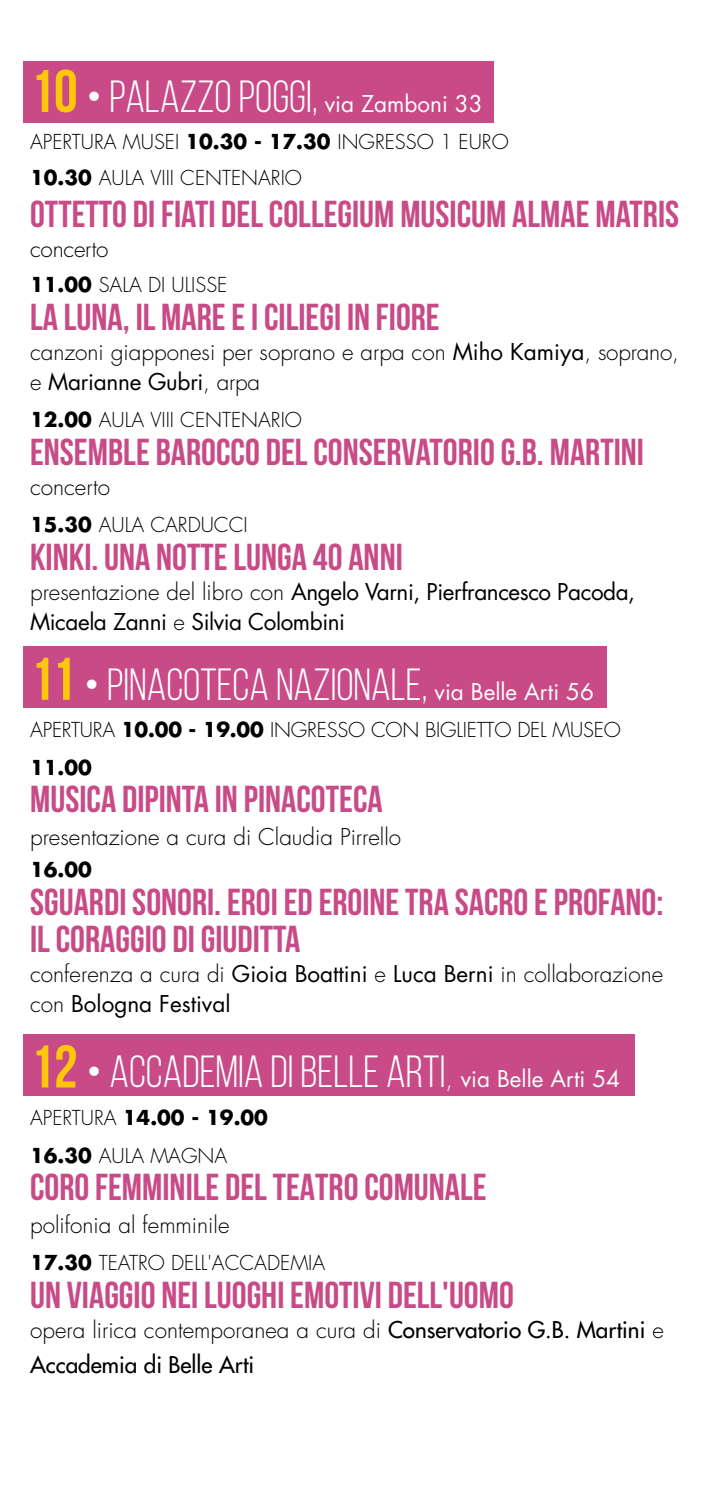
<style>
.page{position:relative;width:709px;height:1489px;background:#fff}
.page>*{position:absolute;margin:0;border:0;box-sizing:border-box;transform-origin:0 0}
.t1{font:45px "Bebas Neue";color:#fff}
.t2{font:700 37.5px/37.5px "Bebas Neue";color:#c84a87}
.t3{font:300 22.5px/30px "Futura Std";color:#000}
.t4{font:22.5px/30px "Futura Std";letter-spacing:-.02em;color:#000}
.t5{font:500 22.5px/35px "Futura Std";color:#000}
.t6{font:300 20px/37.5px "Futura Std";color:#000}
.t7{font:700 20px "Futura Std";color:#000}
.s1{font-weight:700;font-size:60px;color:#ffc709}
.s2{font-style:inherit}
.s3{font-family:"Futura Std";font-size:22.5px}
.s4{font-weight:700}
.s5{font-weight:400}
.s6{font-weight:300}
.s7{font-family:"Futura Std";font-weight:300;font-size:25px}
</style>
<div class="page">
<div style="left:23px;top:646px;width:583px;height:61px;background:#c84a87"></div>
<div style="left:23px;top:61px;width:470px;height:61px;background:#c84a87"></div>
<div style="left:23px;top:1034px;width:611px;height:61px;background:#c84a87"></div>
<p class="t1" style="left:30px;top:72px;width:454px"><span class="s1">10</span> <span class="s2">•</span> PALAZZO POGGI, <span class="s3">via Zamboni 33</span></p>
<p class="t6" style="left:30px;top:125px;width:480px;line-height:35px">APERTURA MUSEI <span class="s4">10.30 - 17.30</span> INGRESSO 1 EURO<br><span class="s4">10.30</span> AULA VIII CENTENARIO</p>
<p class="t2" style="left:30px;top:195px;width:650px">OTTETTO DI FIATI DEL COLLEGIUM MUSICUM ALMAE MATRIS</p>
<p class="t3" style="left:30px;top:234px;width:80px">concerto</p>
<p class="t6" style="left:30px;top:266px;width:199px"><span class="s4">11.00</span> SALA DI ULISSE</p>
<p class="t2" style="left:30px;top:297px;width:411px">LA LUNA, IL MARE E I CILIEGI IN FIORE</p>
<p class="t3" style="left:30px;top:337px;width:650px">canzoni giapponesi per soprano e arpa con <span class="s5">Miho Kamiya</span>, soprano, e <span class="s5">Marianne Gubri</span>, arpa</p>
<p class="t6" style="left:30px;top:401px;width:273px"><span class="s4">12.00</span> AULA VIII CENTENARIO</p>
<p class="t2" style="left:30px;top:432px;width:615px">ENSEMBLE BAROCCO DEL CONSERVATORIO G.B. MARTINI</p>
<p class="t3" style="left:30px;top:472px;width:81px">concerto</p>
<p class="t6" style="left:30px;top:506px;width:219px"><span class="s4">15.30</span> AULA CARDUCCI</p>
<p class="t2" style="left:30px;top:537px;width:374px">KINKI. UNA NOTTE LUNGA 40 ANNI</p>
<p class="t4" style="left:30px;top:576px;width:606px"><span class="s6">presentazione del libro con</span> Angelo Varni, Pierfrancesco Pacoda,<br>Micaela Zanni <span class="s6">e</span> Silvia Colombini</p>
<p class="t1" style="left:30px;top:660px;width:565px"><span class="s1">11</span> <span class="s2">•</span> PINACOTECA NAZIONALE, <span class="s3">via Belle Arti 56</span></p>
<p class="t6" style="left:30px;top:711px;width:592px">APERTURA <span class="s4">10.00 - 19.00</span> INGRESSO CON BIGLIETTO DEL MUSEO<br><span class="s4">11.00</span></p>
<p class="t2" style="left:30px;top:780px;width:354px">MUSICA DIPINTA IN PINACOTECA</p>
<p class="t3" style="left:30px;top:822px;width:372px">presentazione a cura di Claudia Pirrello</p>
<p class="t7" style="left:30px;top:856px;width:63px">16.00</p>
<p class="t2" style="left:30px;top:882px;width:635px">SGUARDI SONORI. EROI ED EROINE TRA SACRO E PROFANO:<br>IL CORAGGIO DI GIUDITTA</p>
<p class="t3" style="left:30px;top:959px;width:634px">conferenza a cura di <span class="s5">Gioia Boattini</span> e <span class="s5">Luca Berni</span> in collaborazione con <span class="s5">Bologna Festival</span></p>
<p class="t1" style="left:30px;top:1047px;width:591px"><span class="s1">12</span> <span class="s2">•</span> ACCADEMIA DI BELLE ARTI<span class="s7">,</span> <span class="s3">via Belle Arti 54</span></p>
<p class="t6" style="left:30px;top:1099px;width:239px">APERTURA <span class="s4">14.00 - 19.00<br>16.30</span> AULA MAGNA</p>
<p class="t2" style="left:30px;top:1167px;width:458px">CORO FEMMINILE DEL TEATRO COMUNALE</p>
<p class="t3" style="left:30px;top:1209px;width:201px">polifonia al femminile</p>
<p class="t6" style="left:30px;top:1244px;width:297px"><span class="s4">17.30</span> TEATRO DELL'ACCADEMIA</p>
<p class="t2" style="left:30px;top:1275px;width:485px">UN VIAGGIO NEI LUOGHI EMOTIVI DELL'UOMO</p>
<p class="t5" style="left:30px;top:1311px;width:635px"><span class="s6">opera lirica contemporanea a cura di</span> Conservatorio G.B. Martini <span class="s6">e<br></span>Accademia di Belle Arti</p>
</div>
